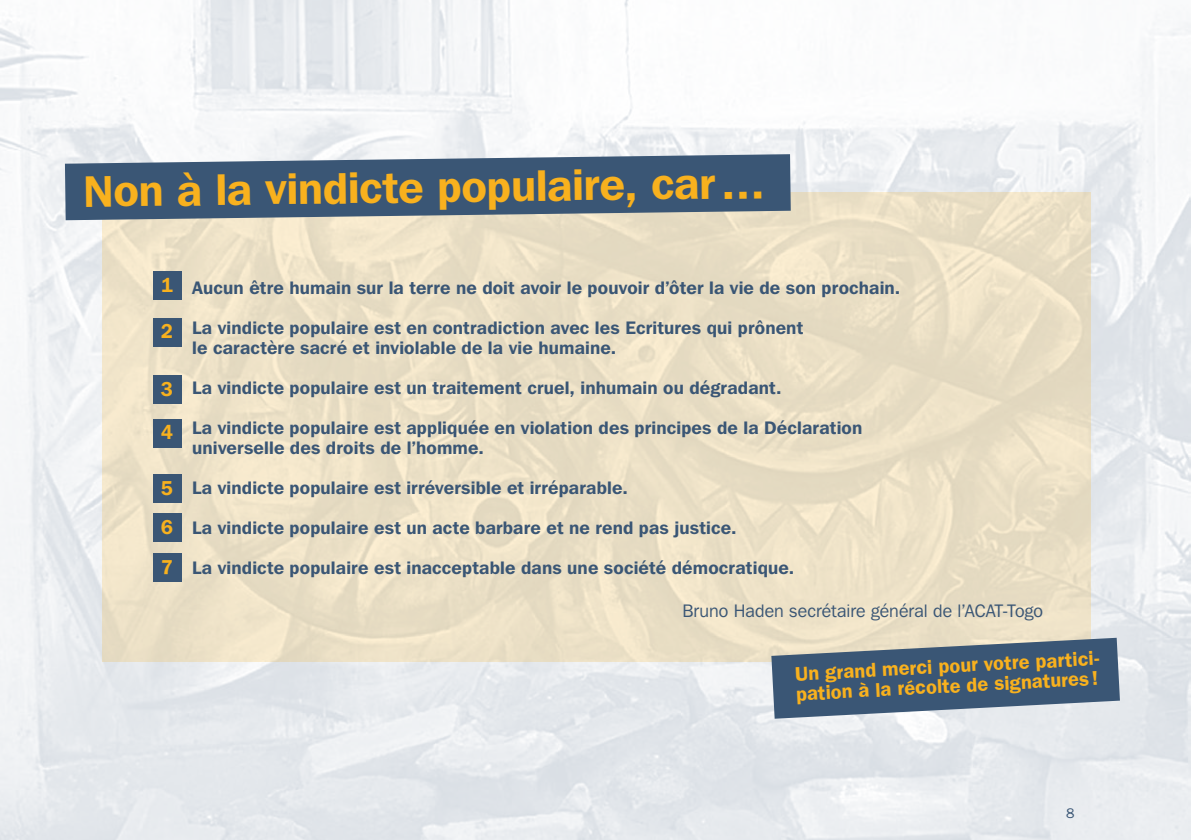
<style>
.page{position:relative;width:1191px;height:840px;background:#fff}
.page>*{position:absolute;margin:0;border:0;box-sizing:border-box;transform-origin:0 0}
.t1{font:600 44px "Franklin Gothic IT Cby BT";color:#f8b11e}
.t2{font:600 20px/20px "Franklin Gothic";color:#f8b11e}
.t3{font:600 20px/39.4px "Franklin Gothic IT Cby BT";color:#f8b11e}
.t4{font:600 18px/20px "Franklin Gothic IT Cby BT";letter-spacing:.01em;color:#3a5675}
.t5{font:18px "Franklin Gothic IT Cby BT";letter-spacing:.005em;color:#3a5675}
.t6{font:14px "Franklin Gothic";color:#3a5675}
</style>
<div class="page">
<img style="left:0;top:0;width:1191px;height:839px">
<div style="left:102px;top:192px;width:988px;height:469px;background:#ebdfc5"></div>
<div style="left:153px;top:271px;width:28px;height:29px;background:#3a5675"></div>
<div style="left:153px;top:317px;width:28px;height:29px;background:#3a5675"></div>
<div style="left:153px;top:375px;width:28px;height:29px;background:#3a5675"></div>
<div style="left:153px;top:418px;width:28px;height:29px;background:#3a5675"></div>
<div style="left:153px;top:474px;width:28px;height:29px;background:#3a5675"></div>
<div style="left:153px;top:512px;width:28px;height:29px;background:#3a5675"></div>
<div style="left:153px;top:552px;width:28px;height:29px;background:#3a5675"></div>
<svg style="left:771px;top:637px;width:349px;height:81px;background:#62778c"></svg>
<svg style="left:65px;top:154px;width:725px;height:66px;background:#536b84"></svg>
<h1 class="t1" style="left:83px;top:165px;width:683px;rotate:-1deg">Non à la vindicte populaire, car…</h1>
<p class="t3" style="left:161px;top:265px;width:14px">1</p>
<p class="t3" style="left:161px;top:311px;width:14px">2</p>
<p class="t3" style="left:161px;top:366px;width:14px;line-height:43.4px">3<br>4</p>
<p class="t3" style="left:161px;top:467px;width:14px;text-align:justify">5<br>6<br>7</p>
<p class="t4" style="left:192px;top:277px;width:709px">Aucun être humain sur la terre ne doit avoir le pouvoir d’ôter la vie de son prochain.</p>
<p class="t4" style="left:192px;top:317px;width:612px">La vindicte populaire est en contradiction avec les Ecritures qui prônent le caractère sacré et inviolable de la vie humaine.</p>
<p class="t4" style="left:192px;top:377px;width:591px">La vindicte populaire est un traitement cruel, inhumain ou dégradant.</p>
<p class="t4" style="left:192px;top:417px;width:671px">La vindicte populaire est appliquée en violation des principes de la Déclaration universelle des droits de l’homme.</p>
<p class="t4" style="left:192px;top:477px;width:437px">La vindicte populaire est irréversible et irréparable.</p>
<p class="t4" style="left:192px;top:517px;width:546px">La vindicte populaire est un acte barbare et ne rend pas justice.</p>
<p class="t4" style="left:192px;top:557px;width:603px">La vindicte populaire est inacceptable dans une société démocratique.</p>
<p class="t5" style="left:682px;top:599px;width:362px">Bruno Haden secrétaire général de l’ACAT-Togo</p>
<p class="t2" style="left:794px;top:663px;width:311px;rotate:-3deg">Un grand merci pour votre partici&shy;pation à la récolte de signatures !</p>
<p class="t6" style="left:1066px;top:805px;width:10px">8</p>
</div>
